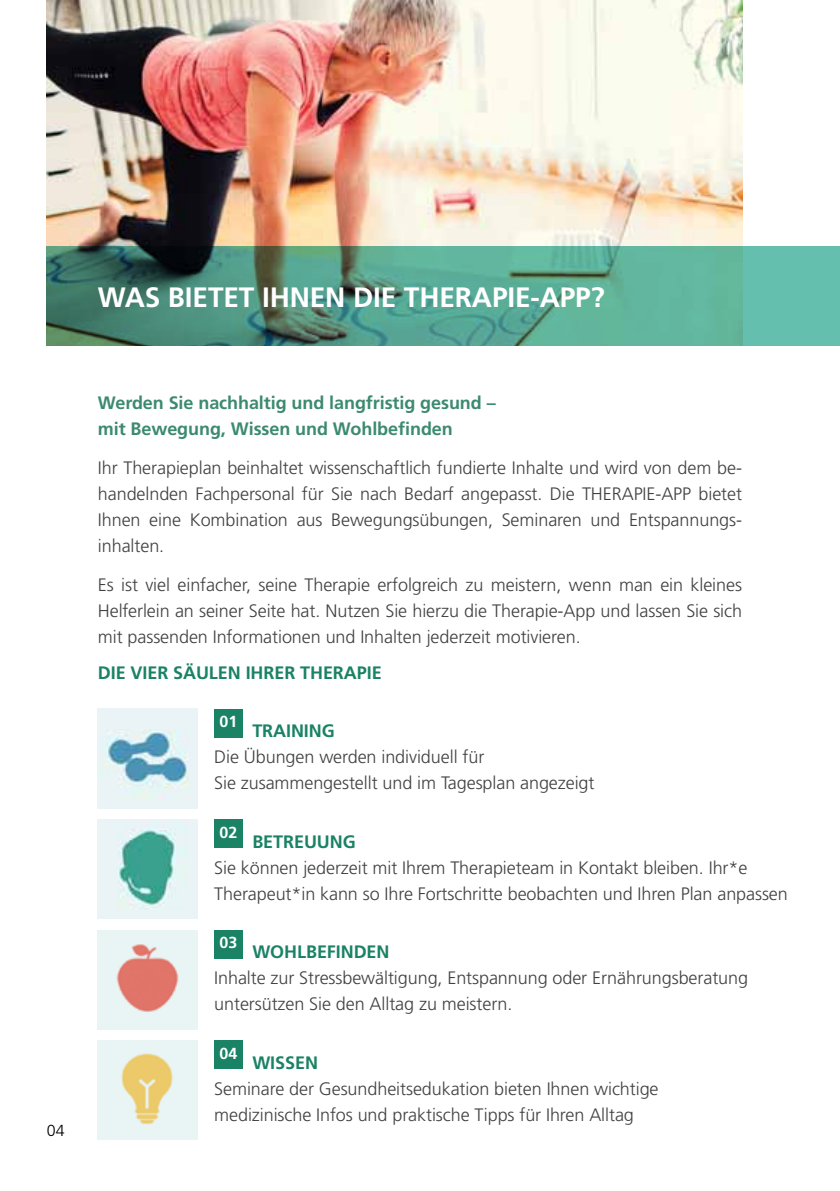
<style>
.page{position:relative;width:840px;height:1191px;background:#fff}
.page>*{position:absolute;margin:0;border:0;box-sizing:border-box;transform-origin:0 0}
.t1{font:700 28px "Frutiger LT Pro";letter-spacing:-.005em;color:#fff}
.t2{font:300 18px/26px "Frutiger LT Pro";letter-spacing:-.005em;color:#414042}
.t3{font:700 18px/26px "Frutiger LT Pro";letter-spacing:-.005em;color:#3c8a70}
.t4{font:700 18px "Frutiger LT Pro";letter-spacing:-.005em;color:#1a8265}
.t5{font:700 16px "Frutiger LT Pro";color:#fff}
.t6{font:300 16px "Frutiger LT Pro";color:#000}
</style>
<div class="page">
<div style="left:214px;top:709px;width:28px;height:28px;background:#1a8265"></div>
<div style="left:214px;top:819px;width:28px;height:29px;background:#1a8265"></div>
<div style="left:214px;top:930px;width:28px;height:28px;background:#1a8265"></div>
<div style="left:214px;top:1040px;width:28px;height:29px;background:#1a8265"></div>
<img style="left:47px;top:0;width:694px;height:247px">
<svg style="left:47px;top:247px;width:792px;height:99px;background:#549b87"></svg>
<img style="left:98px;top:709px;width:99px;height:99px">
<img style="left:98px;top:819px;width:99px;height:99px">
<img style="left:98px;top:930px;width:99px;height:99px">
<img style="left:98px;top:1040px;width:99px;height:100px">
<h1 class="t1" style="left:98px;top:281px;width:508px">WAS BIETET IHNEN DIE THERAPIE-APP?</h1>
<p class="t6" style="left:47px;top:1121px;width:19px">04</p>
<p class="t3" style="left:98px;top:390px;width:399px">WERDEN SIE NACHHALTIG UND LANGFRISTIG GESUND –<br>MIT BEWEGUNG, WISSEN UND WOHLBEFINDEN</p>
<p class="t2" style="left:98px;top:455px;width:645px;text-align:justify">Ihr Therapieplan beinhaltet wissenschaftlich fundierte Inhalte und wird von dem be&shy;handelnden Fachpersonal für Sie nach Bedarf angepasst. Die The rapie-App bietet Ihnen eine Kombination aus Bewegungsübungen, Seminaren und Entspannungs&shy;inhalten.</p>
<p class="t2" style="left:98px;top:572px;width:645px;text-align:justify">Es ist viel einfacher, seine Therapie erfolgreich zu meistern, wenn man ein kleines Helferlein an seiner Seite hat. Nutzen Sie hierzu die Therapie-App und lassen Sie sich mit passenden Informationen und Inhalten jederzeit motivieren.</p>
<p class="t4" style="left:98px;top:662px;width:285px">DIE VIER SÄULEN IHRER THERAPIE</p>
<p class="t5" style="left:219px;top:712px;width:19px">01</p>
<p class="t4" style="left:252px;top:720px;width:84px">TRAINING</p>
<p class="t2" style="left:214px;top:744px;width:381px">Die Übungen werden individuell für<br>Sie zusammengestellt und im Tagesplan angezeigt</p>
<p class="t5" style="left:219px;top:822px;width:19px">02</p>
<p class="t4" style="left:252px;top:831px;width:105px">BETREUUNG</p>
<p class="t2" style="left:214px;top:854px;width:575px">Sie können jederzeit mit Ihrem Therapieteam in Kontakt bleiben. Ihr*e<br>Therapeut*in kann so Ihre Fortschritte beobachten und Ihren Plan anpassen</p>
<p class="t5" style="left:219px;top:933px;width:19px">03</p>
<p class="t4" style="left:252px;top:941px;width:136px">WOHLBEFINDEN</p>
<p class="t2" style="left:214px;top:965px;width:535px">Inhalte zur Stressbewältigung, Entspannung oder Ernährungsberatung untersützen Sie den Alltag zu meistern.</p>
<p class="t5" style="left:219px;top:1043px;width:19px">04</p>
<p class="t4" style="left:252px;top:1052px;width:64px">WISSEN</p>
<p class="t2" style="left:214px;top:1076px;width:445px">Seminare der Gesundheitsedukation bieten Ihnen wichtige medizinische Infos und praktische Tipps für Ihren Alltag</p>
</div>
